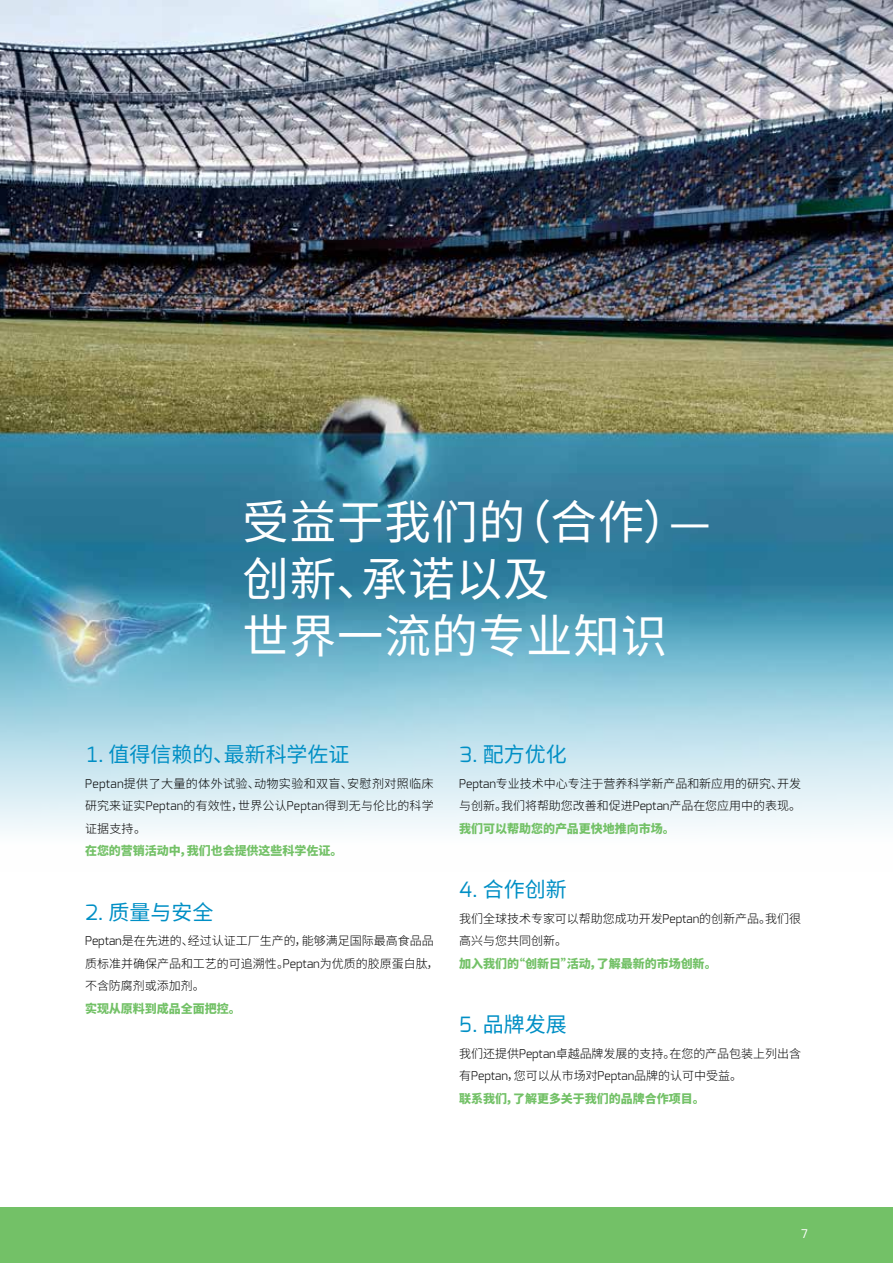
<style>
.page{position:relative;width:893px;height:1263px;background:#fff}
.page>*{position:absolute;margin:0;border:0;box-sizing:border-box;transform-origin:0 0}
.t1{font:46.5px/57px "Source Han Sans CN";letter-spacing:.015em;color:#fff}
.t2{font:21px "Source Han Sans CN";letter-spacing:-.005em;color:#008fc5}
.t3{font:300 12px/22.5px "Source Han Sans CN";letter-spacing:-.005em;color:#000}
.t4{font:800 12px "Source Han Sans CN";letter-spacing:-.005em;color:#73c167}
.t5{font:12px "Exo";color:#fff}
.s1{font-family:"Exo"}
.s2{font-weight:800;color:#73c167}
</style>
<div class="page">
<div style="left:0;top:1208px;width:893px;height:55px;background:#73c167"></div>
<img style="left:0;top:0;width:893px;height:832px">
<h1 class="t1" style="left:242px;top:494px;width:470px">受益于我们的（合作）—创新、承诺以及<br>世界一流的专业知识</h1>
<h2 class="t2" style="left:85px;top:742px;width:266px"><span class="s1">1.</span> 值得信赖的、最新科学佐证</h2>
<p class="t3" style="left:85px;top:772px;width:350px;text-align:justify"><span class="s1">Peptan</span>提供了大量的体外试验、动物实验和双盲、安慰剂对照临床研究来证实<span class="s1">Peptan</span>的有效性，世界公认<span class="s1">Peptan</span>得到无与伦比的科学证据支持。</p>
<p class="t4" style="left:85px;top:844px;width:259px">在您的营销活动中，我们也会提供这些科学佐证。</p>
<h2 class="t2" style="left:85px;top:900px;width:130px"><span class="s1">2.</span> 质量与安全</h2>
<p class="t3" style="left:85px;top:930px;width:355px"><span class="s1">Peptan</span>是在先进的、经过认证工厂生产的，能够满足国际最高食品品质标准并确保产品和工艺的可追溯性。<span class="s1">Peptan</span>为优质的胶原蛋白肽，不含防腐剂或添加剂。</p>
<p class="t4" style="left:85px;top:1001px;width:157px">实现从原料到成品全面把控。</p>
<h2 class="t2" style="left:459px;top:742px;width:109px"><span class="s1">3.</span> 配方优化</h2>
<p class="t3" style="left:459px;top:772px;width:343px;text-align:justify"><span class="s1">Peptan</span>专业技术中心专注于营养科学新产品和新应用的研究、开发与创新。我们将帮助您改善和促进<span class="s1">Peptan</span>产品在您应用中的表现。<span class="s2">我们可以帮助您的产品更快地推向市场。</span></p>
<h2 class="t2" style="left:459px;top:877px;width:109px"><span class="s1">4.</span> 合作创新</h2>
<p class="t3" style="left:459px;top:907px;width:343px">我们全球技术专家可以帮助您成功开发<span class="s1">Peptan</span>的创新产品。我们很高兴与您共同创新。</p>
<p class="t4" style="left:459px;top:956px;width:259px">加入我们的“创新日”活动，了解最新的市场创新。</p>
<h2 class="t2" style="left:459px;top:1012px;width:109px"><span class="s1">5.</span> 品牌发展</h2>
<p class="t3" style="left:459px;top:1042px;width:343px">我们还提供<span class="s1">Peptan</span>卓越品牌发展的支持。在您的产品包装上列出含有<span class="s1">Peptan</span>，您可以从市场对<span class="s1">Peptan</span>品牌的认可中受益。<br><span class="s2">联系我们，了解更多关于我们的品牌合作项目。</span></p>
<p class="t5" style="left:801px;top:1225px;width:9px">7</p>
</div>
